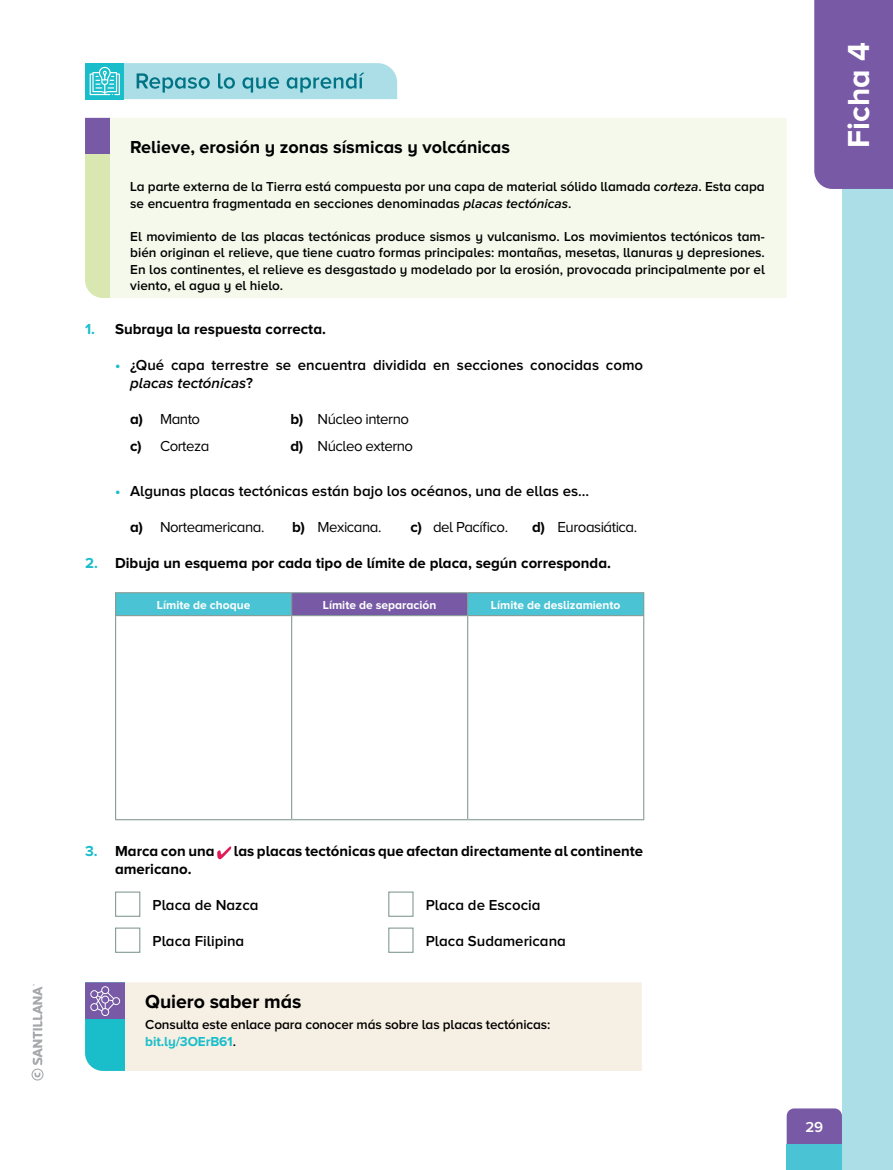
<style>
.page{position:relative;width:893px;height:1170px;background:#fff}
.page>*{position:absolute;margin:0;border:0;box-sizing:border-box;transform-origin:0 0}
.t1{font:700 31.5px "Proxima Nova A";color:#fff}
.t2{font:700 19.5px "Proxima Nova A";letter-spacing:-.005em;color:#000}
.t3{font:700 18px "Proxima Nova A";color:#000}
.t4{font:600 15px/18px "Proxima Nova A";color:#000}
.t5{font:700 15px "Proxima Nova A";color:#000}
.t6{font:15px "Proxima Nova A";letter-spacing:-.03em;color:#000}
.t7{font:600 15px "Proxima Nova A";color:#fff}
.t8{font:600 13.5px/16.5px "Proxima Nova A";color:#000}
.t9{font:700 12px "Proxima Nova A";color:#fff}
.s1{font-style:italic}
.s2{color:#1abecb}
.s3{font-weight:700;color:#1abecb}
.s4{font-weight:700}
</style>
<div class="page">
<div style="left:842px;top:0;width:51px;height:1169px;background:#abdee7"></div>
<div style="left:787px;top:1108px;width:55px;height:36px;background:#7759a5"></div>
<div style="left:787px;top:1144px;width:55px;height:25px;background:#4ac4d4"></div>
<div style="left:814px;top:0;width:79px;height:189px;background:#7759a5"></div>
<svg style="left:85px;top:63px;width:312px;height:36px;background:#8dd0da"></svg>
<div style="left:110px;top:118px;width:677px;height:180px;background:#f5f9ec"></div>
<div style="left:85px;top:118px;width:25px;height:180px;background:#d9e8b0"></div>
<div style="left:85px;top:118px;width:25px;height:36px;background:#7759a5"></div>
<div style="left:116px;top:592px;width:176px;height:23px;background:#4ac4d4"></div>
<div style="left:292px;top:592px;width:176px;height:23px;background:#7759a5"></div>
<div style="left:468px;top:592px;width:176px;height:23px;background:#4ac4d4"></div>
<svg style="left:116px;top:616px;width:527px;height:203px"></svg>
<hr style="left:115px;top:592px;width:177px;height:1px;background:#869c96">
<svg style="left:115px;top:593px;width:1px;height:22px"></svg>
<hr style="left:292px;top:592px;width:176px;height:1px;background:#869c96">
<svg style="left:291px;top:593px;width:1px;height:22px"></svg>
<hr style="left:115px;top:615px;width:177px;height:1px;background:#869c96">
<hr style="left:115px;top:616px;width:1px;height:203px;background:#869c96">
<hr style="left:292px;top:615px;width:176px;height:1px;background:#869c96">
<hr style="left:291px;top:616px;width:1px;height:203px;background:#869c96">
<hr style="left:467px;top:616px;width:1px;height:203px;background:#869c96">
<hr style="left:643px;top:616px;width:1px;height:203px;background:#869c96">
<hr style="left:115px;top:819px;width:177px;height:1px;background:#869c96">
<hr style="left:292px;top:819px;width:176px;height:1px;background:#869c96">
<hr style="left:468px;top:819px;width:176px;height:1px;background:#869c96">
<hr style="left:468px;top:592px;width:176px;height:1px;background:#869c96">
<svg style="left:467px;top:593px;width:1px;height:22px"></svg>
<svg style="left:643px;top:593px;width:1px;height:22px"></svg>
<hr style="left:468px;top:615px;width:176px;height:1px;background:#869c96">
<svg style="left:217px;top:846px;width:14px;height:13px"></svg>
<div style="left:115px;top:891px;width:25px;height:25px;background:#fff;border:1px solid #869c96"></div>
<div style="left:388px;top:891px;width:26px;height:25px;background:#fff;border:1px solid #869c96"></div>
<div style="left:115px;top:927px;width:25px;height:25px;background:#fff;border:1px solid #869c96"></div>
<div style="left:388px;top:927px;width:26px;height:25px;background:#fff;border:1px solid #869c96"></div>
<div style="left:125px;top:982px;width:517px;height:88px;background:#f6efe3"></div>
<div style="left:85px;top:982px;width:40px;height:88px;background:#1abecb"></div>
<div style="left:85px;top:982px;width:40px;height:36px;background:#7759a5"></div>
<svg style="left:90px;top:986px;width:30px;height:29px"></svg>
<svg style="left:32px;top:984px;width:12px;height:96px"></svg>
<h3 class="t3" style="left:130px;top:137px;width:381px">Relieve, erosión y zonas sísmicas y volcánicas</h3>
<p class="t8" style="left:130px;top:178px;width:636px">La parte externa de la Tierra está compuesta por una capa de material sólido llamada <span class="s1">corteza</span>. Esta capa se encuentra fragmentada en secciones denominadas <span class="s1">placas tectónicas</span>.</p>
<p class="t8" style="left:130px;top:228px;width:636px;text-align:justify">El movimiento de las placas tectónicas produce sismos y vulcanismo. Los movimientos tectónicos tam&shy;bién originan el relieve, que tiene cuatro formas principales: montañas, mesetas, llanuras y depresiones.<br>En los continentes, el relieve es desgastado y modelado por la erosión, provocada principalmente por el viento, el agua y el hielo.</p>
<p class="t5" style="left:85px;top:320px;width:242px"><span class="s2">1.</span> Subraya la respuesta correcta.</p>
<p class="t4" style="left:130px;top:356px;width:515px;text-indent:-15px"><span class="s3">•</span> ¿Qué capa terrestre se encuentra dividida en secciones conocidas como <span class="s1">placas tectónicas</span>?</p>
<p class="t6" style="left:130px;top:410px;width:72px"><span class="s4">a)</span> Manto</p>
<p class="t6" style="left:291px;top:410px;width:120px"><span class="s4">b)</span> Núcleo interno</p>
<p class="t6" style="left:130px;top:437px;width:81px"><span class="s4">c)</span> Corteza</p>
<p class="t6" style="left:291px;top:437px;width:124px"><span class="s4">d)</span> Núcleo externo</p>
<p class="t4" style="left:115px;top:482px;width:476px"><span class="s3">•</span> Algunas placas tectónicas están bajo los océanos, una de ellas es…</p>
<p class="t6" style="left:130px;top:518px;width:136px"><span class="s4">a)</span> Norteamericana.</p>
<p class="t6" style="left:292px;top:518px;width:91px"><span class="s4">b)</span> Mexicana.</p>
<p class="t6" style="left:411px;top:518px;width:99px"><span class="s4">c)</span> del Pacífico.</p>
<p class="t6" style="left:532px;top:518px;width:107px"><span class="s4">d)</span> Euroasiática.</p>
<p class="t5" style="left:85px;top:554px;width:527px"><span class="s2">2.</span> Dibuja un esquema por cada tipo de límite de placa, según corresponda.</p>
<p class="t9" style="left:157px;top:598px;width:95px">Límite de choque</p>
<p class="t9" style="left:323px;top:598px;width:115px">Límite de separación</p>
<p class="t9" style="left:491px;top:598px;width:131px">Límite de deslizamiento</p>
<h1 class="t1" style="left:841px;top:148px;width:107px;rotate:-90deg">Ficha 4</h1>
<p class="t5" style="left:85px;top:842px;width:131px"><span class="s2">3.</span> Marca con una</p>
<p class="t5" style="left:234px;top:842px;width:411px">las placas tectónicas que afectan directamente al continente</p>
<p class="t5" style="left:115px;top:860px;width:78px">americano.</p>
<p class="t4" style="left:153px;top:896px;width:107px">Placa de Nazca</p>
<p class="t4" style="left:426px;top:896px;width:116px">Placa de Escocia</p>
<p class="t4" style="left:153px;top:932px;width:93px">Placa Filipina</p>
<p class="t4" style="left:426px;top:932px;width:142px">Placa Sudamericana</p>
<h2 class="t2" style="left:145px;top:990px;width:158px">Quiero saber más</h2>
<p class="t8" style="left:145px;top:1015px;width:406px">Consulta este enlace para conocer más sobre las placas tectónicas: <span class="s3">bit.ly/3OErB61</span>.</p>
<p class="t7" style="left:805px;top:1118px;width:19px">29</p>
</div>
